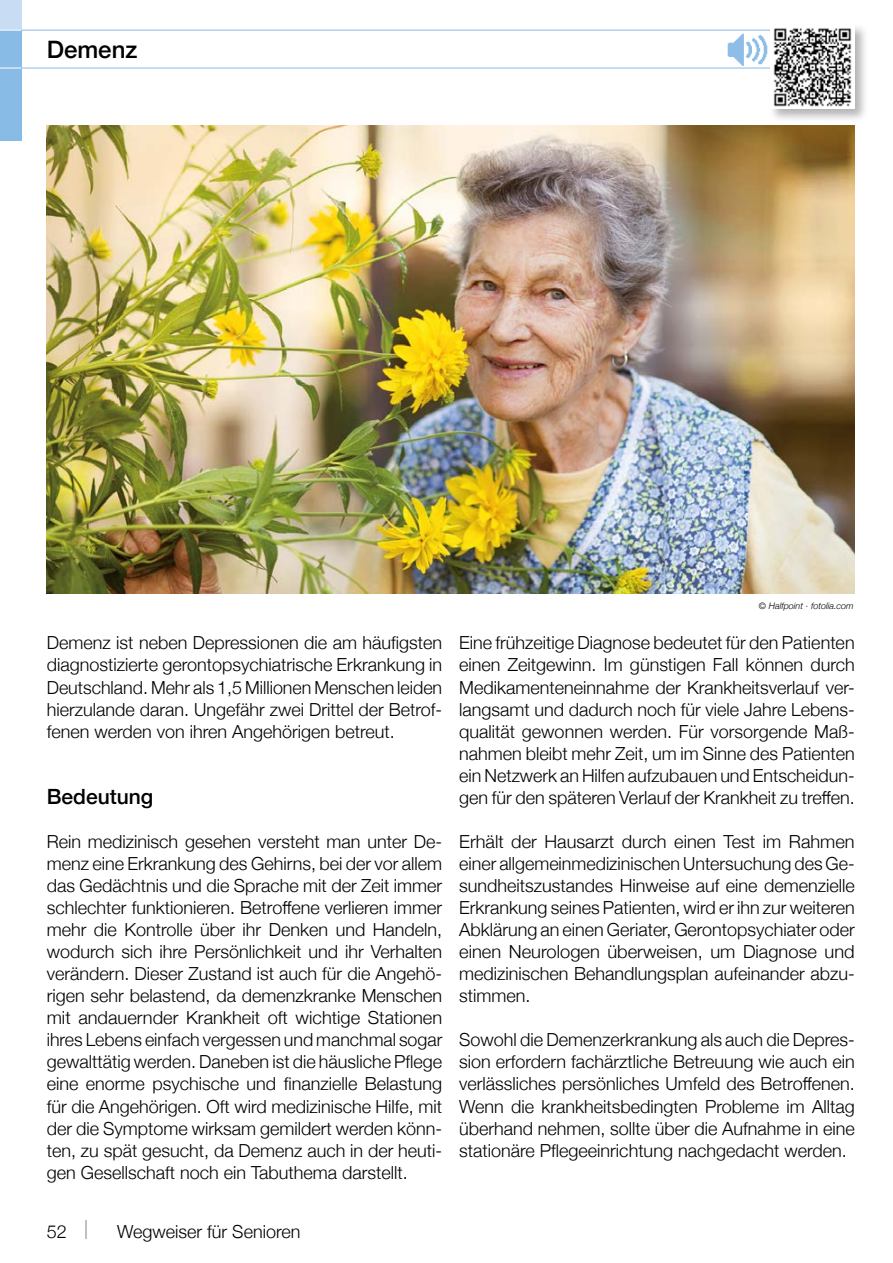
<style>
.page{position:relative;width:893px;height:1263px;background:#fff}
.page>*{position:absolute;margin:0;border:0;box-sizing:border-box;transform-origin:0 0}
.t1{font:500 24px "Helvetica Neue";color:#000}
.t2{font:500 21px "Helvetica Neue";color:#000}
.t3{font:300 18px/22px "Helvetica Neue";color:#000;text-align:justify}
.t4{font:italic 300 9px "Helvetica Neue";color:#000}
.s1{font-size:26.4px;color:#9d9d9c}
</style>
<div class="page">
<div style="left:0;top:0;width:21px;height:30px;background:#c8ddf4"></div>
<div style="left:0;top:30px;width:21px;height:110px;background:#88bce7"></div>
<hr style="left:21px;top:30px;width:834px;height:1px;background:#88bce7">
<hr style="left:21px;top:68px;width:834px;height:1px;background:#88bce7">
<svg style="left:0;top:68px;width:21px;height:1px"></svg>
<svg style="left:0;top:30px;width:21px;height:1px"></svg>
<img style="left:47px;top:125px;width:808px;height:468px">
<img style="left:727px;top:33px;width:41px;height:33px">
<div style="left:768px;top:23px;width:101px;height:100px;background:#000;opacity:.3"></div>
<div style="left:770px;top:25px;width:85px;height:84px;background:#fff"></div>
<img style="left:773px;top:28px;width:79px;height:79px">
<h1 class="t1" style="left:47px;top:31px;width:92px">Demenz</h1>
<p class="t3" style="left:47px;top:631px;width:397px">Demenz ist neben Depressionen die am häufigsten diagnostizierte gerontopsychiatrische Erkrankung in Deutschland. Mehr als 1,5 Millionen Menschen leiden hierzulande daran. Ungefähr zwei Drittel der Betrof&shy;fenen werden von ihren Angehörigen betreut.</p>
<p class="t2" style="left:47px;top:779px;width:108px">Bedeutung</p>
<p class="t3" style="left:47px;top:829px;width:397px">Rein medizinisch gesehen versteht man unter De&shy;menz eine Erkrankung des Gehirns, bei der vor allem das Gedächtnis und die Sprache mit der Zeit immer schlechter funktionieren. Betroffene verlieren immer mehr die Kontrolle über ihr Denken und Handeln, wodurch sich ihre Persönlichkeit und ihr Verhalten verändern. Dieser Zustand ist auch für die Angehö&shy;rigen sehr belastend, da demenzkranke Menschen mit andauernder Krankheit oft wichtige Stationen ihres Lebens einfach vergessen und manchmal sogar gewalttätig werden. Daneben ist die häusliche Pflege eine enorme psychische und finanzielle Belastung für die Angehörigen. Oft wird medizinische Hilfe, mit der die Symptome wirksam gemildert werden könn&shy;ten, zu spät gesucht, da Demenz auch in der heuti&shy;gen Gesellschaft noch ein Tabuthema darstellt.</p>
<p class="t3" style="left:47px;top:1219px;width:255px">52 <span class="s1">I</span> Wegweiser für Senioren</p>
<p class="t4" style="left:759px;top:598px;width:96px">© Halfpoint · fotolia.com</p>
<p class="t3" style="left:459px;top:631px;width:397px">Eine frühzeitige Diagnose bedeutet für den Patienten einen Zeitgewinn. Im günstigen Fall können durch Medikamenteneinnahme der Krankheitsverlauf ver&shy;langsamt und dadurch noch für viele Jahre Lebens&shy;qualität gewonnen werden. Für vorsorgende Maß&shy;nahmen bleibt mehr Zeit, um im Sinne des Patienten ein Netzwerk an Hilfen aufzubauen und Entscheidun&shy;gen für den späteren Verlauf der Krankheit zu treffen.</p>
<p class="t3" style="left:459px;top:829px;width:397px">Erhält der Hausarzt durch einen Test im Rahmen einer allgemeinmedizinischen Untersuchung des Ge&shy;sundheitszustandes Hinweise auf eine demenzielle Erkrankung seines Patienten, wird er ihn zur weiteren Abklärung an einen Geriater, Gerontopsychiater oder einen Neurologen überweisen, um Diagnose und medizinischen Behandlungsplan aufeinander abzu&shy;stimmen.</p>
<p class="t3" style="left:459px;top:1028px;width:397px">Sowohl die Demenzerkrankung als auch die Depres&shy;sion erfordern fachärztliche Betreuung wie auch ein verlässliches persönliches Umfeld des Betroffenen.<br>Wenn die krankheitsbedingten Probleme im Alltag überhand nehmen, sollte über die Aufnahme in eine stationäre Pflegeeinrichtung nachgedacht werden.</p>
</div>
